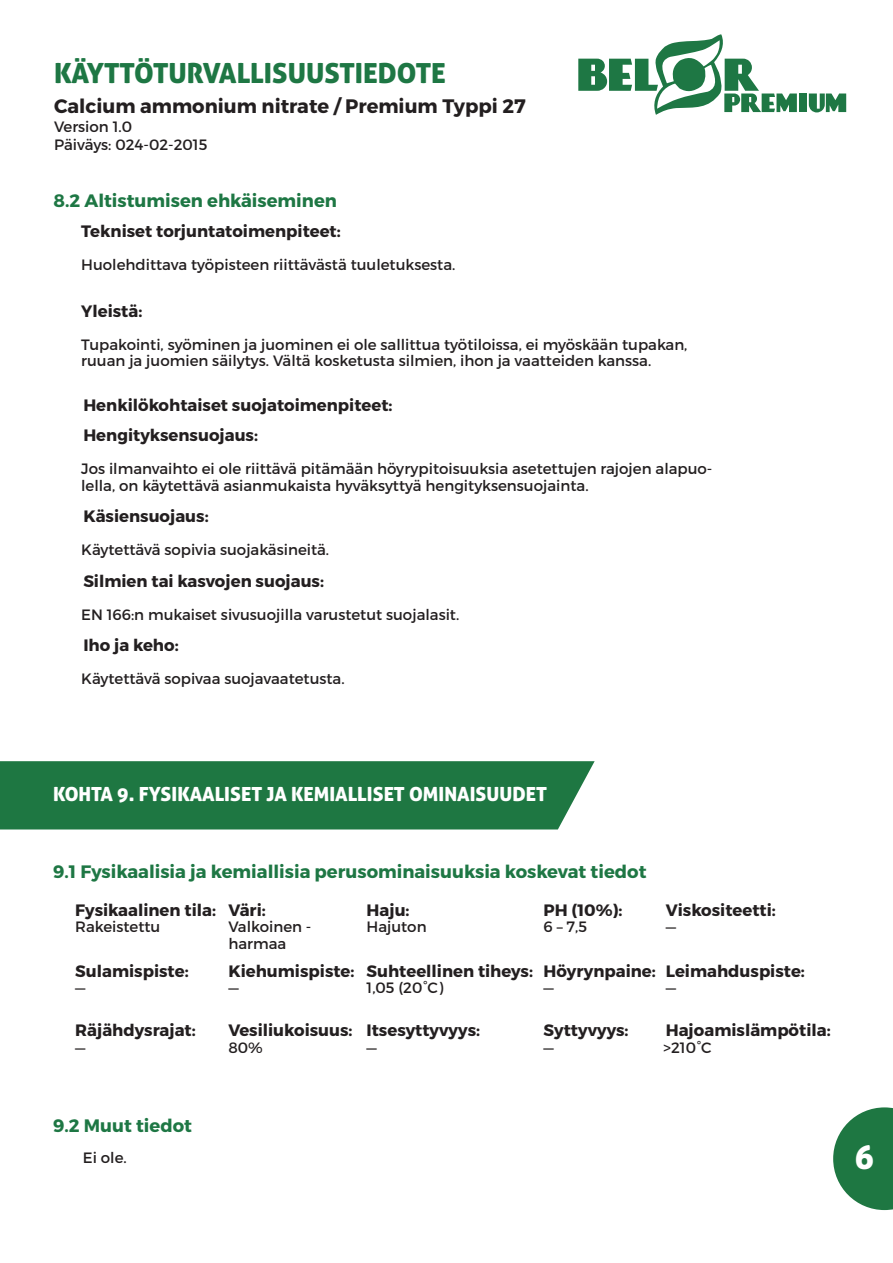
<style>
.page{position:relative;width:893px;height:1263px;background:#fff}
.page>*{position:absolute;margin:0;border:0;box-sizing:border-box;transform-origin:0 0}
.t1{font:33px "Aller Display";color:#fff}
.t2{font:27.75px "Aller Display";color:#1e7744}
.t3{font:19.5px "Aller Display";color:#fff}
.t4{font:700 19.5px "Montserrat";color:#231f20}
.t5{font:700 18px "Montserrat";color:#1e7744}
.t6{font:700 16.5px/30px "Montserrat";color:#231f20}
.t7{font:15px/16.5px "Montserrat";color:#231f20}
</style>
<div class="page">
<svg style="left:833px;top:1107px;width:60px;height:103px"></svg>
<svg style="left:809px;top:94px;width:37px;height:18px"></svg>
<div style="left:799px;top:93px;width:8px;height:19px;background:#1e7744"></div>
<svg style="left:578px;top:34px;width:219px;height:81px"></svg>
<div style="left:0;top:761px;width:595px;height:68px;background:#1e7742"></div>
<h2 class="t2" style="left:54px;top:56px;width:393px">KÄYTTÖTURVALLISUUSTIEDOTE</h2>
<h3 class="t4" style="left:54px;top:94px;width:473px">Calcium ammonium nitrate / Premium Typpi 27</h3>
<p class="t7" style="left:54px;top:118px;width:155px;line-height:18px">Version 1.0<br>Päiväys: 024-02-2015</p>
<p class="t5" style="left:54px;top:190px;width:285px">8.2 Altistumisen ehkäiseminen</p>
<p class="t6" style="left:81px;top:217px;width:261px">Tekniset torjuntatoimenpiteet:</p>
<p class="t7" style="left:81px;top:257px;width:376px">Huolehdittava työpisteen riittävästä tuuletuksesta.</p>
<p class="t6" style="left:81px;top:296px;width:63px">Yleistä:</p>
<p class="t7" style="left:81px;top:336px;width:608px">Tupakointi, syöminen ja juominen ei ole sallittua työtiloissa, ei myöskään tupakan, ruuan ja juomien säilytys. Vältä kosketusta silmien, ihon ja vaatteiden kanssa.</p>
<p class="t6" style="left:83px;top:391px;width:311px">Henkilökohtaiset suojatoimenpiteet:<br>Hengityksensuojaus:</p>
<p class="t7" style="left:81px;top:461px;width:633px">Jos ilmanvaihto ei ole riittävä pitämään höyrypitoisuuksia asetettujen rajojen alapuo&shy;lella, on käytettävä asianmukaista hyväksyttyä hengityksensuojainta.</p>
<p class="t6" style="left:83px;top:502px;width:127px">Käsiensuojaus:</p>
<p class="t7" style="left:81px;top:542px;width:250px">Käytettävä sopivia suojakäsineitä.</p>
<p class="t6" style="left:83px;top:566px;width:242px">Silmien tai kasvojen suojaus:</p>
<p class="t7" style="left:81px;top:606px;width:380px">EN 166:n mukaiset sivusuojilla varustetut suojalasit.</p>
<p class="t6" style="left:83px;top:631px;width:97px">Iho ja keho:</p>
<p class="t7" style="left:81px;top:671px;width:265px">Käytettävä sopivaa suojavaatetusta.</p>
<h3 class="t3" style="left:53px;top:781px;width:495px">KOHTA 9. FYSIKAALISET JA KEMIALLISET OMINAISUUDET</h3>
<p class="t5" style="left:53px;top:861px;width:595px">9.1 Fysikaalisia ja kemiallisia perusominaisuuksia koskevat tiedot</p>
<p class="t6" style="left:75px;top:895px;width:142px">Fysikaalinen tila:</p>
<p class="t7" style="left:75px;top:919px;width:87px">Rakeistettu</p>
<p class="t6" style="left:228px;top:895px;width:39px">Väri:</p>
<p class="t7" style="left:228px;top:919px;width:85px">Valkoinen - harmaa</p>
<p class="t6" style="left:367px;top:895px;width:45px">Haju:</p>
<p class="t7" style="left:367px;top:919px;width:62px">Hajuton</p>
<p class="t6" style="left:544px;top:895px;width:80px">PH (10%):</p>
<p class="t7" style="left:544px;top:919px;width:45px">6 – 7,5</p>
<p class="t6" style="left:666px;top:895px;width:112px">Viskositeetti:</p>
<p class="t7" style="left:666px;top:919px;width:12px">—</p>
<p class="t6" style="left:75px;top:956px;width:115px">Sulamispiste:</p>
<p class="t7" style="left:75px;top:980px;width:12px">—</p>
<p class="t6" style="left:228px;top:956px;width:128px">Kiehumispiste:</p>
<p class="t7" style="left:228px;top:980px;width:12px">—</p>
<p class="t6" style="left:367px;top:956px;width:168px">Suhteellinen tiheys:</p>
<p class="t7" style="left:367px;top:980px;width:78px">1,05 (20°C)</p>
<p class="t6" style="left:544px;top:956px;width:114px">Höyrynpaine:</p>
<p class="t7" style="left:544px;top:980px;width:12px">—</p>
<p class="t6" style="left:666px;top:956px;width:141px">Leimahduspiste:</p>
<p class="t7" style="left:666px;top:980px;width:12px">—</p>
<p class="t6" style="left:75px;top:1016px;width:122px">Räjähdysrajat:</p>
<p class="t7" style="left:75px;top:1039px;width:12px">—</p>
<p class="t6" style="left:228px;top:1016px;width:126px">Vesiliukoisuus:</p>
<p class="t7" style="left:228px;top:1039px;width:36px">80%</p>
<p class="t6" style="left:367px;top:1016px;width:115px">Itsesyttyvyys:</p>
<p class="t7" style="left:367px;top:1039px;width:12px">—</p>
<p class="t6" style="left:544px;top:1016px;width:86px">Syttyvyys:</p>
<p class="t7" style="left:544px;top:1039px;width:12px">—</p>
<p class="t6" style="left:666px;top:1016px;width:166px">Hajoamislämpötila:</p>
<p class="t7" style="left:664px;top:1039px;width:50px">&gt;210°C</p>
<p class="t5" style="left:53px;top:1114px;width:140px">9.2 Muut tiedot</p>
<p class="t7" style="left:83px;top:1149px;width:45px">Ei ole.</p>
<h1 class="t1" style="left:854px;top:1136px;width:21px">6</h1>
</div>
